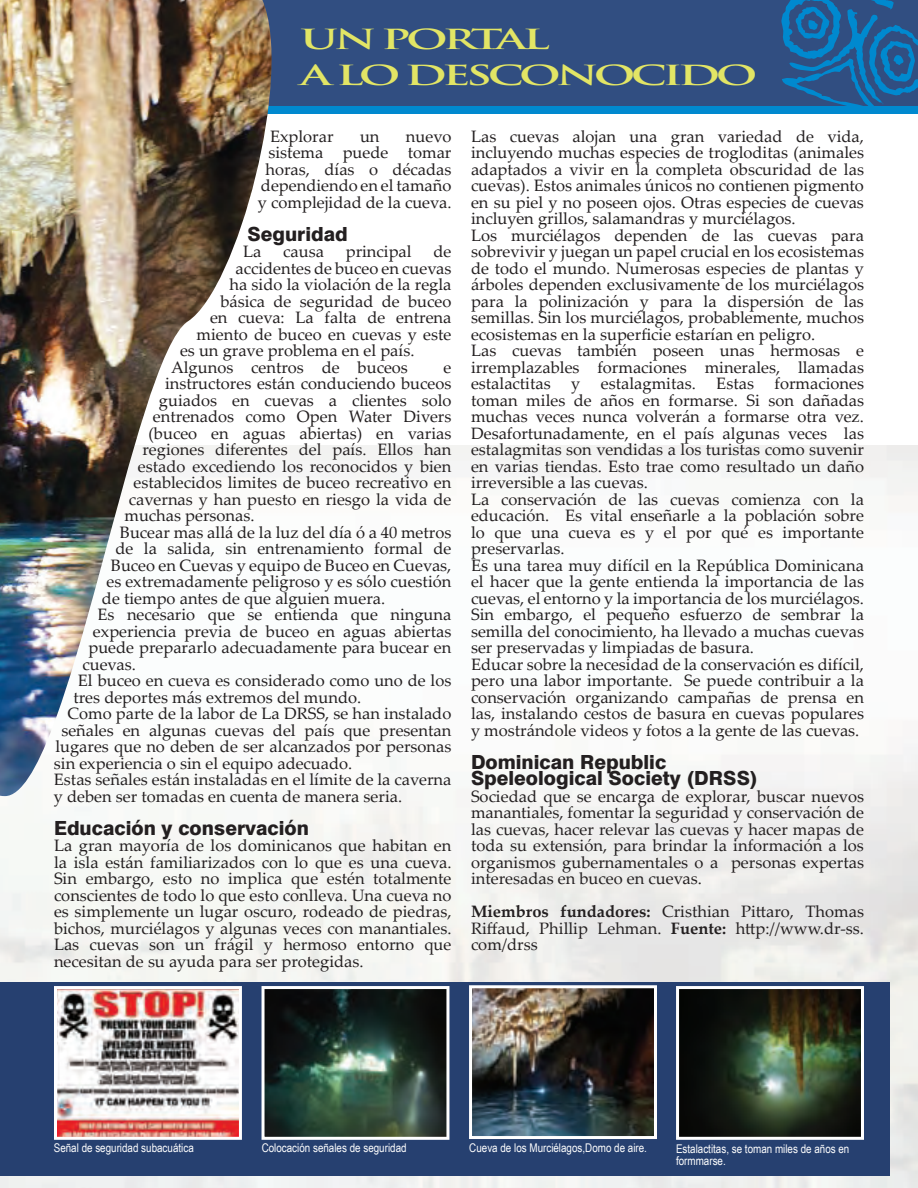
<style>
.page{position:relative;width:918px;height:1188px;background:#fff}
.page>*{position:absolute;margin:0;border:0;box-sizing:border-box;transform-origin:0 0}
.t1{font:700 27px/36px "Trajan Pro";letter-spacing:-.1em;color:#e2e565;scale:1.67 1}
.t2{font:800 19.5px/16.5px "Swiss 721 BT";color:#231f20}
.t3{font:16.5px/16.5px "Palatino Linotype";color:#231f20;text-align:justify}
.t4{font:12px/12px "Arial Narrow";color:#fff}
.s1{font-weight:700}
</style>
<div class="page">
<div style="left:0;top:982px;width:890px;height:194px;background:#264070"></div>
<div style="left:0;top:0;width:918px;height:112px;background:#314e81"></div>
<div style="left:0;top:106px;width:918px;height:7px;background:#0089cf"></div>
<svg style="left:781px;top:0;width:137px;height:106px"></svg>
<svg style="left:262px;top:986px;width:187px;height:154px;background:#35473e"></svg>
<img style="left:469px;top:985px;width:188px;height:154px">
<img style="left:54px;top:986px;width:188px;height:154px">
<img style="left:676px;top:986px;width:188px;height:154px">
<img style="left:0;top:0;width:272px;height:796px">
<h1 class="t1" style="left:300px;top:21px;width:275px">UN PORTAL<br>A LO DESCONOCIDO</h1>
<p class="t3" style="left:270px;top:127px;width:65px">Explorar</p>
<p class="t3" style="left:360px;top:127px;width:21px">un</p>
<p class="t3" style="left:258px;top:127px;width:195px;text-align:right">nuevo<br>sistema puede tomar horas, días o décadas dependiendo en el tamaño y complejidad de la cueva.</p>
<p class="t2" style="left:248px;top:225px;width:102px">Seguridad</p>
<p class="t3" style="left:243px;top:243px;width:20px">La</p>
<p class="t3" style="left:283px;top:243px;width:42px">causa</p>
<p class="t3" style="left:346px;top:243px;width:67px">principal</p>
<p class="t3" style="left:434px;top:243px;width:19px">de</p>
<p class="t3" style="left:235px;top:259px;width:218px">accidentes de buceo en cuevas</p>
<p class="t3" style="left:229px;top:276px;width:223px">ha sido la violación de la regla</p>
<p class="t3" style="left:220px;top:292px;width:232px">básica de seguridad de buceo</p>
<p class="t3" style="left:210px;top:309px;width:243px">en cueva: La falta de entrena</p>
<p class="t3" style="left:197px;top:325px;width:257px">miento de buceo en cuevas y este</p>
<p class="t3" style="left:180px;top:342px;width:236px">es un grave problema en el país.</p>
<p class="t3" style="left:171px;top:358px;width:238px">Algunos centros de buceos</p>
<p class="t3" style="left:444px;top:358px;width:9px">e</p>
<p class="t3" style="left:165px;top:375px;width:288px">instructores están conduciendo buceos</p>
<p class="t3" style="left:159px;top:391px;width:294px">guiados en cuevas a clientes solo</p>
<p class="t3" style="left:153px;top:408px;width:300px">entrenados como Open Water Divers</p>
<p class="t3" style="left:148px;top:424px;width:304px">(buceo en aguas abiertas) en varias</p>
<p class="t3" style="left:142px;top:441px;width:310px">regiones diferentes del país. Ellos han</p>
<p class="t3" style="left:138px;top:457px;width:315px">estado excediendo los reconocidos y bien</p>
<p class="t3" style="left:133px;top:474px;width:319px">establecidos limites de buceo recreativo en</p>
<p class="t3" style="left:129px;top:490px;width:324px">cavernas y han puesto en riesgo la vida de</p>
<p class="t3" style="left:124px;top:507px;width:132px">muchas personas.</p>
<p class="t3" style="left:120px;top:523px;width:333px">Bucear mas allá de la luz del día ó a 40 metros</p>
<p class="t3" style="left:115px;top:540px;width:337px">de la salida, sin entrenamiento formal de</p>
<p class="t3" style="left:111px;top:556px;width:342px">Buceo en Cuevas y equipo de Buceo en Cuevas,</p>
<p class="t3" style="left:106px;top:573px;width:346px">es extremadamente peligroso y es sólo cuestión</p>
<p class="t3" style="left:102px;top:589px;width:285px">de tiempo antes de que alguien muera.</p>
<p class="t3" style="left:97px;top:606px;width:356px">Es necesario que se entienda que ninguna</p>
<p class="t3" style="left:93px;top:622px;width:360px">experiencia previa de buceo en aguas abiertas</p>
<p class="t3" style="left:88px;top:639px;width:364px">puede prepararlo adecuadamente para bucear en</p>
<p class="t3" style="left:82px;top:655px;width:55px">cuevas.</p>
<p class="t3" style="left:78px;top:672px;width:375px">El buceo en cueva es considerado como uno de los</p>
<p class="t3" style="left:73px;top:688px;width:289px">tres deportes más extremos del mundo.</p>
<p class="t3" style="left:67px;top:705px;width:385px">Como parte de la labor de La DRSS, se han instalado</p>
<p class="t3" style="left:61px;top:721px;width:391px">señales en algunas cuevas del país que presentan</p>
<p class="t3" style="left:55px;top:738px;width:397px">lugares que no deben de ser alcanzados por personas</p>
<p class="t3" style="left:54px;top:754px;width:300px">sin experiencia o sin el equipo adecuado.</p>
<p class="t3" style="left:54px;top:771px;width:399px">Estas señales están instaladas en el límite de la caverna</p>
<p class="t3" style="left:54px;top:787px;width:350px">y deben ser tomadas en cuenta de manera seria.</p>
<p class="t2" style="left:54px;top:819px;width:256px">Educación y conservación</p>
<p class="t3" style="left:54px;top:837px;width:399px">La gran mayoría de los dominicanos que habitan en la isla están familiarizados con lo que es una cueva.<br>Sin embargo, esto no implica que estén totalmente conscientes de todo lo que esto conlleva. Una cueva no es simplemente un lugar oscuro, rodeado de piedras, bichos, murciélagos y algunas veces con manantiales.<br>Las cuevas son un frágil y hermoso entorno que necesitan de su ayuda para ser protegidas.</p>
<p class="t3" style="left:471px;top:127px;width:395px;text-align:left">Las cuevas alojan una gran variedad de vida, incluyendo muchas especies de trogloditas (animales adaptados a vivir en la completa obscuridad de las cuevas). Estos animales únicos no contienen pigmento en su piel y no poseen ojos. Otras especies de cuevas incluyen grillos, salamandras y murciélagos.<br>Los murciélagos dependen de las cuevas para sobrevivir y juegan un papel crucial en los ecosistemas de todo el mundo. Numerosas especies de plantas y árboles dependen exclusivamente de los murciélagos para la polinización y para la dispersión de las semillas. Sin los murciélagos, probablemente, muchos ecosistemas en la superficie estarían en peligro.<br>Las cuevas también poseen unas hermosas e irremplazables formaciones minerales, llamadas estalactitas y estalagmitas. Estas formaciones toman miles de años en formarse. Si son dañadas muchas veces nunca volverán a formarse otra vez.<br>Desafortunadamente, en el país algunas veces las estalagmitas son vendidas a los turistas como suvenir en varias tiendas. Esto trae como resultado un daño irreversible a las cuevas.<br>La conservación de las cuevas comienza con la educación. Es vital enseñarle a la población sobre lo que una cueva es y el por qué es importante preservarlas.<br>Es una tarea muy difícil en la República Dominicana el hacer que la gente entienda la importancia de las cuevas, el entorno y la importancia de los murciélagos.<br>Sin embargo, el pequeño esfuerzo de sembrar la semilla del conocimiento, ha llevado a muchas cuevas ser preservadas y limpiadas de basura.<br>Educar sobre la necesidad de la conservación es difícil, pero una labor importante. Se puede contribuir a la conservación organizando campañas de prensa en las, instalando cestos de basura en cuevas populares y mostrándole videos y fotos a la gente de las cuevas.</p>
<p class="t2" style="left:471px;top:753px;width:288px">Dominican Republic<br>Speleological Society (DRSS)</p>
<p class="t3" style="left:471px;top:787px;width:395px">Sociedad que se encarga de explorar, buscar nuevos manantiales, fomentar la seguridad y conservación de las cuevas, hacer relevar las cuevas y hacer mapas de toda su extensión, para brindar la información a los organismos gubernamentales o a personas expertas interesadas en buceo en cuevas.</p>
<p class="t3" style="left:471px;top:903px;width:394px"><span class="s1">Miembros fundadores:</span> Cristhian Pittaro, Thomas Riffaud, Phillip Lehman. <span class="s1">Fuente:</span> http://www.dr-ss. com/drss</p>
<p class="t4" style="left:54px;top:1141px;width:142px">Señal de seguridad subacuática</p>
<p class="t4" style="left:262px;top:1141px;width:146px">Colocación señales de seguridad</p>
<p class="t4" style="left:469px;top:1141px;width:179px">Cueva de los Murciélagos,Domo de aire.</p>
<p class="t4" style="left:676px;top:1142px;width:175px">Estalactitas, se toman miles de años en formmarse.</p>
</div>
